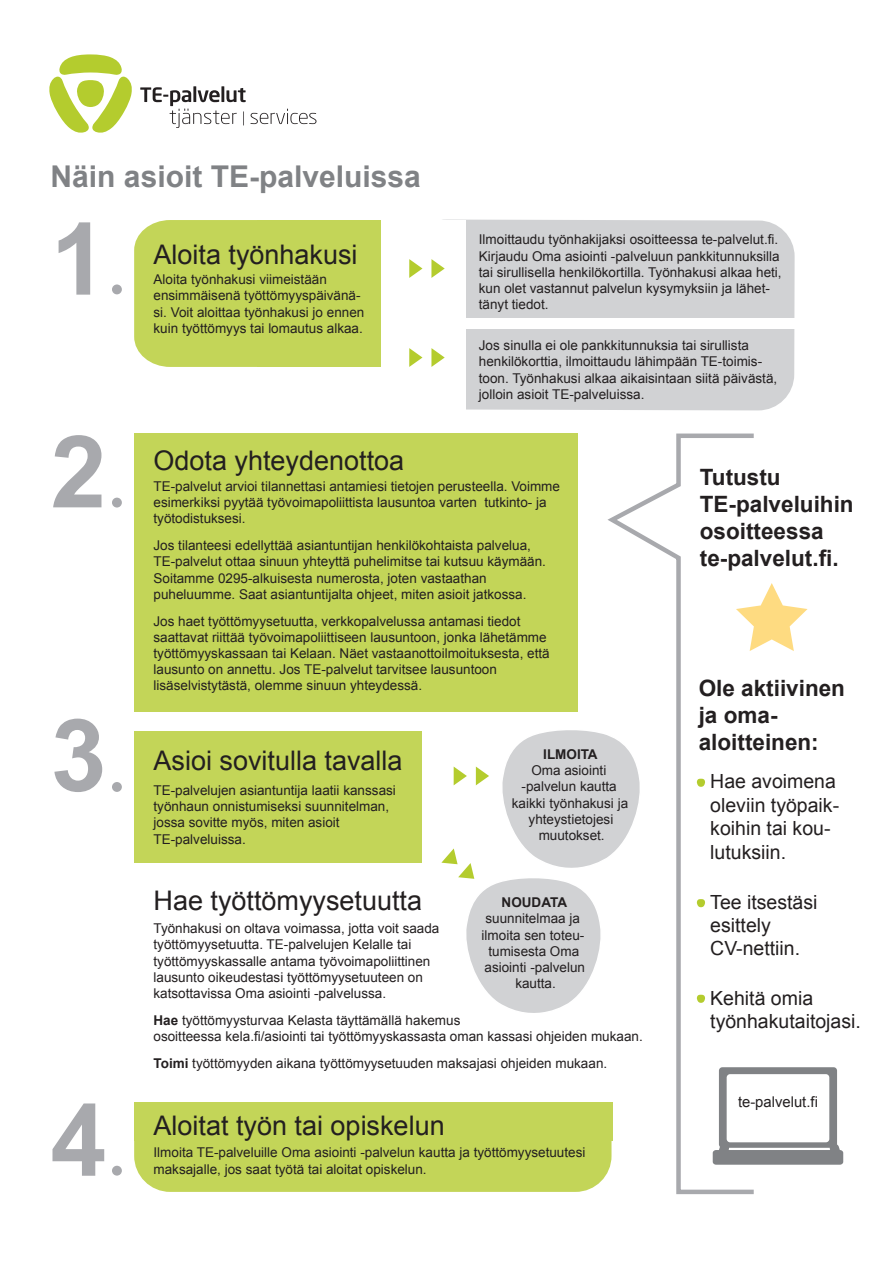
<style>
.page{position:relative;width:893px;height:1263px;background:#fff}
.page>*{position:absolute;margin:0;border:0;box-sizing:border-box;transform-origin:0 0}
.t1{font:700 100.5px "Arial";color:#a8a9ad}
.t2{font:700 30px "Arial";color:#808285}
.t3{font:27px "Arial";color:#231f20}
.t4{font:700 22.5px/27px "Arial";color:#231f20}
.t5{font:19.5px/23.4px "Arial";color:#231f20}
.t6{font:14.85px "Arial";color:#231f20}
.t7{font:13.5px/16.2px "Arial";color:#231f20}
.t8{font:700 13.5px "Arial";color:#231f20}
.s1{font-weight:700}
</style>
<div class="page">
<div style="left:134px;top:1102px;width:477px;height:90px;background:#c3d558;border-radius:36px"></div>
<div style="left:442px;top:219px;width:353px;height:191px;background:#d1d2d4"></div>
<div style="left:134px;top:1102px;width:478px;height:39px;background:#c3d558"></div>
<div style="left:134px;top:732px;width:288px;height:131px;background:#c3d558"></div>
<div style="left:134px;top:433px;width:444px;height:279px;background:#c3d558"></div>
<svg style="left:140px;top:86px;width:176px;height:42px"></svg>
<svg style="left:49px;top:54px;width:83px;height:79px"></svg>
<div style="left:112px;top:1166px;width:10px;height:9px;background:#a8a9ad;border-radius:5px"></div>
<div style="left:112px;top:782px;width:10px;height:10px;background:#a8a9ad;border-radius:5px"></div>
<div style="left:112px;top:498px;width:10px;height:9px;background:#a8a9ad;border-radius:5px"></div>
<div style="left:399px;top:220px;width:67px;height:190px;background:#fff"></div>
<div style="left:134px;top:220px;width:123px;height:147px;background:#c3d558"></div>
<div style="left:257px;top:220px;width:123px;height:147px;background:#c3d558"></div>
<div style="left:112px;top:284px;width:10px;height:10px;background:#a8a9ad;border-radius:5px"></div>
<svg style="left:409px;top:259px;width:13px;height:19px"></svg>
<svg style="left:431px;top:259px;width:14px;height:19px"></svg>
<svg style="left:409px;top:348px;width:13px;height:19px"></svg>
<svg style="left:431px;top:348px;width:14px;height:19px"></svg>
<svg style="left:603px;top:433px;width:151px;height:762px"></svg>
<div style="left:449px;top:319px;width:376px;height:10px;background:#fff"></div>
<svg style="left:713px;top:1067px;width:130px;height:98px"></svg>
<svg style="left:736px;top:583px;width:71px;height:68px"></svg>
<svg style="left:441px;top:728px;width:202px;height:298px"></svg>
<svg style="left:697px;top:778px;width:8px;height:10px"></svg>
<svg style="left:697px;top:899px;width:8px;height:9px"></svg>
<svg style="left:697px;top:994px;width:8px;height:10px"></svg>
<h2 class="t2" style="left:51px;top:156px;width:372px">Näin asioit TE-palveluissa</h2>
<h1 class="t1" style="left:51px;top:192px;width:57px">1</h1>
<h3 class="t3" style="left:154px;top:237px;width:206px">Aloita työnhakusi</h3>
<p class="t7" style="left:154px;top:271px;width:212px">Aloita työnhakusi viimeistään ensimmäisenä työttömyyspäivänä&shy;si. Voit aloittaa työnhakusi jo ennen kuin työttömyys tai lomautus alkaa.</p>
<p class="t7" style="left:479px;top:232px;width:304px">Ilmoittaudu työnhakijaksi osoitteessa te-palvelut.fi.<br>Kirjaudu Oma asiointi -palveluun pankkitunnuksilla tai sirullisella henkilökortilla. Työnhakusi alkaa heti, kun olet vastannut palvelun kysymyksiin ja lähet&shy;tänyt tiedot.</p>
<p class="t7" style="left:479px;top:337px;width:300px">Jos sinulla ei ole pankkitunnuksia tai sirullista henkilökorttia, ilmoittaudu lähimpään TE-toimis&shy;toon. Työnhakusi alkaa aikaisintaan siitä päivästä, jolloin asioit TE-palveluissa.</p>
<h1 class="t1" style="left:51px;top:405px;width:57px">2</h1>
<h1 class="t1" style="left:51px;top:688px;width:57px">3</h1>
<h1 class="t1" style="left:51px;top:1073px;width:57px">4</h1>
<h3 class="t3" style="left:154px;top:443px;width:252px">Odota yhteydenottoa</h3>
<p class="t7" style="left:154px;top:478px;width:408px">TE-palvelut arvioi tilannettasi antamiesi tietojen perusteella. Voimme esimerkiksi pyytää työvoimapoliittista lausuntoa varten tutkinto- ja työtodistuksesi.</p>
<p class="t7" style="left:154px;top:537px;width:394px">Jos tilanteesi edellyttää asiantuntijan henkilökohtaista palvelua, TE-palvelut ottaa sinuun yhteyttä puhelimitse tai kutsuu käymään.<br>Soitamme 0295-alkuisesta numerosta, joten vastaathan puheluumme. Saat asiantuntijalta ohjeet, miten asioit jatkossa.</p>
<p class="t7" style="left:154px;top:613px;width:398px">Jos haet työttömyysetuutta, verkkopalvelussa antamasi tiedot saattavat riittää työvoimapoliittiseen lausuntoon, jonka lähetämme työttömyyskassaan tai Kelaan. Näet vastaanottoilmoituksesta, että lausunto on annettu. Jos TE-palvelut tarvitsee lausuntoon lisäselvistytästä, olemme sinuun yhteydessä.</p>
<h3 class="t3" style="left:154px;top:742px;width:251px">Asioi sovitulla tavalla</h3>
<p class="t7" style="left:154px;top:782px;width:244px">TE-palvelujen asiantuntija laatii kanssasi työnhaun onnistumiseksi suunnitelman, jossa sovitte myös, miten asioit TE-palveluissa.</p>
<p class="t8" style="left:543px;top:745px;width:56px">ILMOITA</p>
<p class="t7" style="left:512px;top:762px;width:118px;text-align:center">Oma asiointi -palvelun kautta kaikki työnhakusi ja yhteystietojesi muutokset.</p>
<h3 class="t3" style="left:154px;top:883px;width:270px">Hae työttömyysetuutta</h3>
<p class="t7" style="left:154px;top:920px;width:287px">Työnhakusi on oltava voimassa, jotta voit saada työttömyysetuutta. TE-palvelujen Kelalle tai työttömyyskassalle antama työvoimapoliittinen lausunto oikeudestasi työttömyysetuuteen on katsottavissa Oma asiointi -palvelussa.</p>
<p class="t7" style="left:154px;top:1012px;width:491px"><span class="s1">Hae</span> työttömyysturvaa Kelasta täyttämällä hakemus<br>osoitteessa kela.fi/asiointi tai työttömyyskassasta oman kassasi ohjeiden mukaan.</p>
<p class="t7" style="left:154px;top:1055px;width:455px"><span class="s1">Toimi</span> työttömyyden aikana työttömyysetuuden maksajasi ohjeiden mukaan.</p>
<p class="t8" style="left:502px;top:893px;width:67px">NOUDATA</p>
<p class="t7" style="left:482px;top:911px;width:105px;text-align:center">suunnitelmaa ja ilmoita sen toteu&shy;tumisesta Oma asiointi -palvelun kautta.</p>
<h3 class="t3" style="left:154px;top:1108px;width:293px">Aloitat työn tai opiskelun</h3>
<p class="t7" style="left:154px;top:1144px;width:433px">Ilmoita TE-palveluille Oma asiointi -palvelun kautta ja työttömyysetuutesi maksajalle, jos saat työtä tai aloitat opiskelun.</p>
<h3 class="t4" style="left:700px;top:465px;width:155px">Tutustu<br>TE-palveluihin osoitteessa te-palvelut.fi.</h3>
<h3 class="t4" style="left:699px;top:675px;width:148px">Ole aktiivinen ja oma&shy;aloitteinen:</h3>
<h3 class="t5" style="left:710px;top:770px;width:130px">Hae avoimena oleviin työpaik&shy;koihin tai kou&shy;lutuksiin.</h3>
<h3 class="t5" style="left:710px;top:890px;width:109px">Tee itsestäsi esittely<br>CV-nettiin.</h3>
<h3 class="t5" style="left:710px;top:986px;width:152px">Kehitä omia työnhakutaitojasi.</h3>
<p class="t6" style="left:738px;top:1092px;width:81px">te-palvelut.fi</p>
</div>
